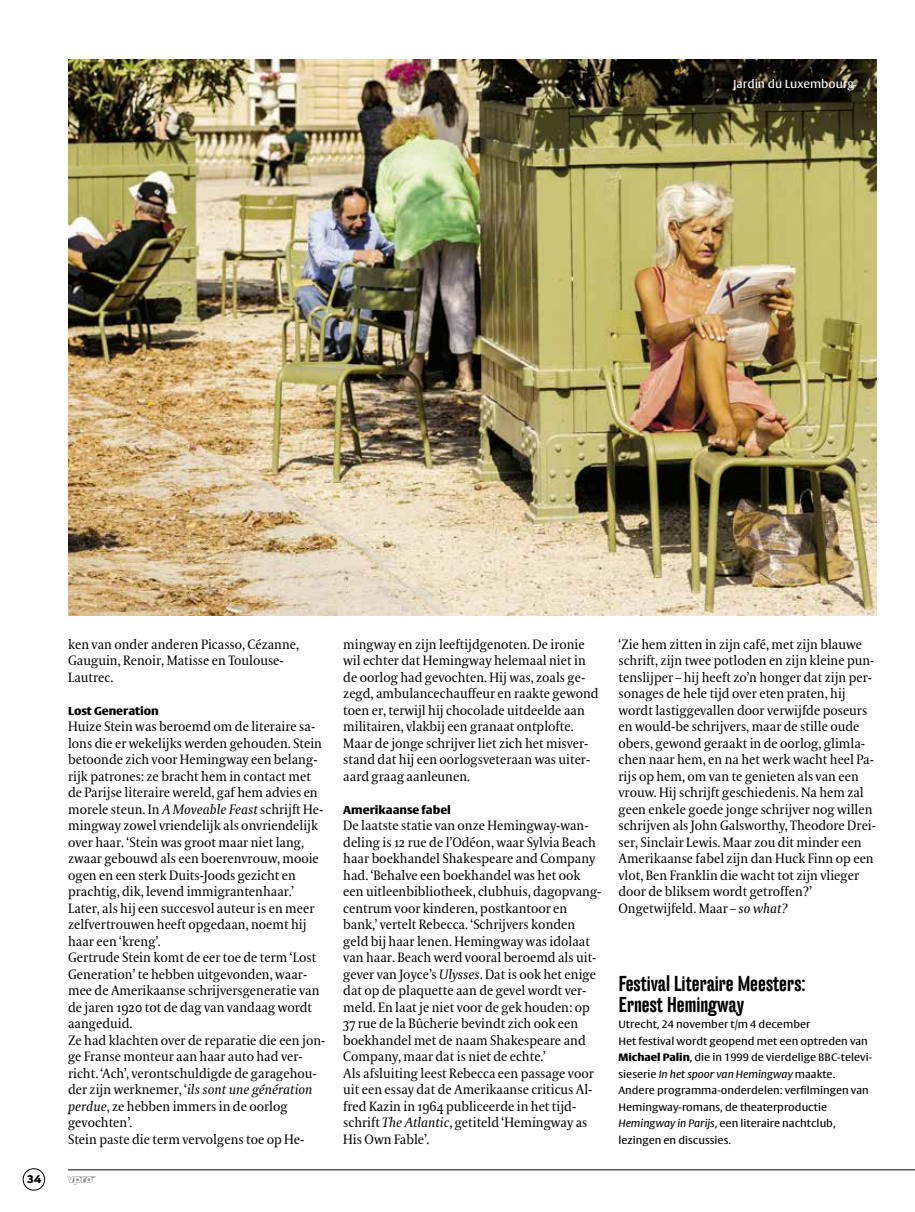
<style>
.page{position:relative;width:915px;height:1212px;background:#fff}
.page>*{position:absolute;margin:0;border:0;box-sizing:border-box;transform-origin:0 0}
.t1{font:500 21px/21px "Hydra";color:#000}
.t2{font:13.5px/16.5px "VPRO Coranto";color:#000}
.t3{font:700 12px "VPRO Thonik";color:#000}
.t4{font:11.4px "VPRO Vesta";color:#fff}
.t5{font:700 11.25px "VPRO Vesta";color:#000}
.t6{font:10.5px/16.5px "VPRO Vesta";color:#000}
.s1{font-style:italic}
.s2{font-weight:700}
</style>
<div class="page">
<hr style="left:68px;top:1169px;width:846px;height:1px;background:#000">
<div style="left:23px;top:1168px;width:22px;height:22px;border:1px solid #000;border-radius:50%"></div>
<img style="left:68px;top:60px;width:808px;height:556px">
<p class="t4" style="left:732px;top:79px;width:123px">Jardin du Luxembourg</p>
<p class="t3" style="left:27px;top:1172px;width:16px">34</p>
<p class="t2" style="left:68px;top:636px;width:232px">ken van onder anderen Picasso, Cézanne,<br>Gauguin, Renoir, Matisse en Toulouse-<br>Lautrec.</p>
<p class="t5" style="left:68px;top:706px;width:92px">Lost Generation</p>
<p class="t2" style="left:68px;top:718px;width:259px">Huize Stein was beroemd om de literaire sa&shy;lons die er wekelijks werden gehouden. Stein betoonde zich voor Hemingway een belang&shy;rijk patrones: ze bracht hem in contact met de Parijse literaire wereld, gaf hem advies en morele steun. In <span class="s1">A Moveable Feast</span> schrijft He&shy;mingway zowel vriendelijk als onvriendelijk over haar. ‘Stein was groot maar niet lang, zwaar gebouwd als een boerenvrouw, mooie ogen en een sterk Duits-Joods gezicht en prachtig, dik, levend immigrantenhaar.’ Later, als hij een succesvol auteur is en meer zelfvertrouwen heeft opgedaan, noemt hij haar een ‘kreng’.<br>Gertrude Stein komt de eer toe de term ‘Lost Generation’ te hebben uitgevonden, waar&shy;mee de Amerikaanse schrijversgeneratie van de jaren 1920 tot de dag van vandaag wordt aangeduid.<br>Ze had klachten over de reparatie die een jon&shy;ge Franse monteur aan haar auto had ver&shy;richt. ‘Ach’, verontschuldigde de garagehou&shy;der zijn werknemer, ‘<span class="s1">ils sont une génération perdue</span>, ze hebben immers in de oorlog gevochten’.<br>Stein paste die term vervolgens toe op He-</p>
<p class="t2" style="left:343px;top:636px;width:257px">mingway en zijn leeftijdgenoten. De ironie wil echter dat Hemingway helemaal niet in de oorlog had gevochten. Hij was, zoals ge&shy;zegd, ambulancechauffeur en raakte gewond toen er, terwijl hij chocolade uitdeelde aan militairen, vlakbij een granaat ontplofte.<br>Maar de jonge schrijver liet zich het misver&shy;stand dat hij een oorlogsveteraan was uiter&shy;aard graag aanleunen.</p>
<p class="t5" style="left:343px;top:805px;width:109px">Amerikaanse fabel</p>
<p class="t2" style="left:343px;top:817px;width:259px">De laatste statie van onze Hemingway-wan&shy;deling is 12 rue de l’Odéon, waar Sylvia Beach haar boekhandel Shakespeare and Company had. ‘Behalve een boekhandel was het ook een uitleenbibliotheek, clubhuis, dagopvang&shy;centrum voor kinderen, postkantoor en bank,’ vertelt Rebecca. ‘Schrijvers konden geld bij haar lenen. Hemingway was idolaat van haar. Beach werd vooral beroemd als uit&shy;gever van Joyce’s <span class="s1">Ulysses</span>. Dat is ook het enige dat op de plaquette aan de gevel wordt ver&shy;meld. En laat je niet voor de gek houden: op 37 rue de la Bûcherie bevindt zich ook een boekhandel met de naam Shakespeare and Company, maar dat is niet de echte.’<br>Als afsluiting leest Rebecca een passage voor uit een essay dat de Amerikaanse criticus Al&shy;fred Kazin in 1964 publiceerde in het tijd&shy;schrift <span class="s1">The Atlantic</span>, getiteld ‘Hemingway as His Own Fable’.</p>
<p class="t2" style="left:618px;top:636px;width:259px">‘Zie hem zitten in zijn café, met zijn blauwe schrift, zijn twee potloden en zijn kleine pun&shy;tenslijper – hij heeft zo’n honger dat zijn per&shy;sonages de hele tijd over eten praten, hij wordt lastiggevallen door verwijfde poseurs en would-be schrijvers, maar de stille oude obers, gewond geraakt in de oorlog, glimla&shy;chen naar hem, en na het werk wacht heel Pa&shy;rijs op hem, om van te genieten als van een vrouw. Hij schrijft geschiedenis. Na hem zal geen enkele goede jonge schrijver nog willen schrijven als John Galsworthy, Theodore Drei&shy;ser, Sinclair Lewis. Maar zou dit minder een Amerikaanse fabel zijn dan Huck Finn op een vlot, Ben Franklin die wacht tot zijn vlieger door de bliksem wordt getroffen?’ Ongetwijfeld. Maar – <span class="s1">so what?</span></p>
<h1 class="t1" style="left:618px;top:973px;width:188px">Festival Literaire Meesters:<br>Ernest Hemingway</h1>
<p class="t6" style="left:618px;top:1017px;width:255px">Utrecht, 24 november t/m 4 december<br>Het festival wordt geopend met een optreden van <span class="s2">Michael Palin</span>, die in 1999 de vierdelige BBC-televi&shy;sieserie <span class="s1">In het spoor van Hemingway</span> maakte.<br>Andere programma-onderdelen: verfilmingen van Hemingway-romans, de theaterproductie <span class="s1">Hemingway in Parijs</span>, een literaire nachtclub, lezingen en discussies.</p>
</div>
